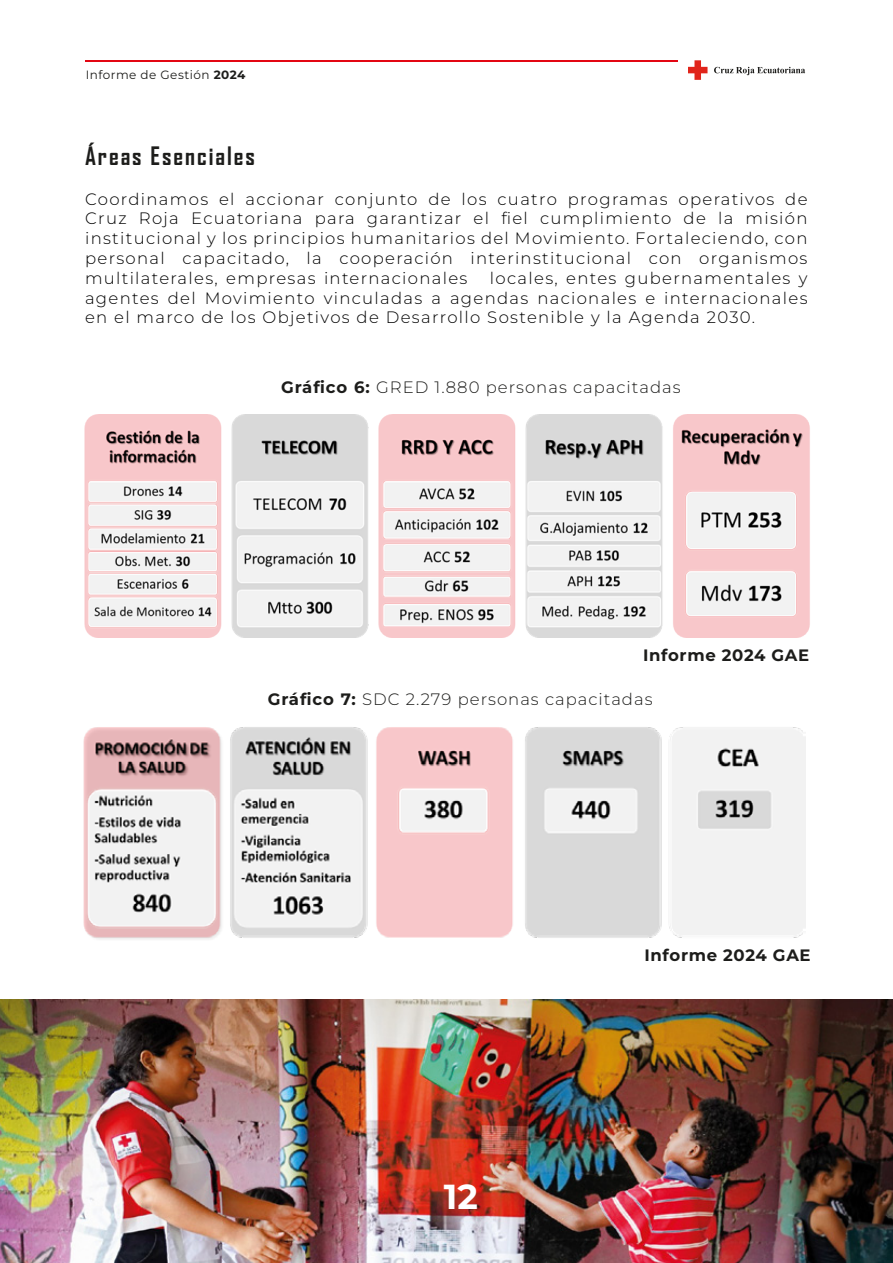
<style>
.page{position:relative;width:893px;height:1263px;background:#fff}
.page>*{position:absolute;margin:0;border:0;box-sizing:border-box;transform-origin:0 0}
.t1{font:700 34.65px "Montserrat";color:#fff}
.t2{font:700 24.3px "Agency FB";letter-spacing:.08em;color:#1d1d1b}
.t3{font:300 16.5px/19.8px "Montserrat";letter-spacing:.08em;color:#010000;text-align:justify}
.t4{font:300 16.5px "Montserrat";letter-spacing:.06em;color:#1d1d1b}
.t5{font:700 16.5px "Montserrat";letter-spacing:.04em;color:#1d1d1b}
.t6{font:12px "Montserrat";letter-spacing:.04em;color:#1d1d1b}
.s1{font-weight:700}
</style>
<div class="page">
<img style="left:0;top:999px;width:893px;height:264px">
<svg style="left:688px;top:60px;width:117px;height:20px"></svg>
<hr style="left:86px;top:61px;width:592px;height:1px;background:#e30613">
<img style="left:84px;top:415px;width:726px;height:223px">
<img style="left:83px;top:727px;width:722px;height:212px">
<p class="t6" style="left:86px;top:67px;width:161px">Informe de Gestión <span class="s1">2024</span></p>
<h2 class="t2" style="left:85px;top:141px;width:171px">Áreas Esenciales</h2>
<p class="t3" style="left:85px;top:188px;width:724px">Coordinamos el accionar conjunto de los cuatro programas operativos de Cruz Roja Ecuatoriana para garantizar el fiel cumplimiento de la misión institucional y los principios humanitarios del Movimiento. Fortaleciendo, con personal capacitado, la cooperación interinstitucional con organismos multilaterales, empresas internacionales</p>
<p class="t3" style="left:85px;top:267px;width:724px;text-indent:405px">locales, entes gubernamentales y agentes del Movimiento vinculadas a agendas nacionales e internacionales en el marco de los Objetivos de Desarrollo Sostenible y la Agenda 2030.</p>
<p class="t4" style="left:281px;top:376px;width:401px"><span class="s1">Gráfico 6:</span> GRED 1.880 personas capacitadas</p>
<p class="t5" style="left:643px;top:643px;width:168px">Informe 2024 GAE</p>
<p class="t4" style="left:268px;top:688px;width:386px"><span class="s1">Gráfico 7:</span> SDC 2.279 personas capacitadas</p>
<h1 class="t1" style="left:444px;top:1171px;width:36px">12</h1>
<p class="t5" style="left:644px;top:943px;width:168px">Informe 2024 GAE</p>
</div>
